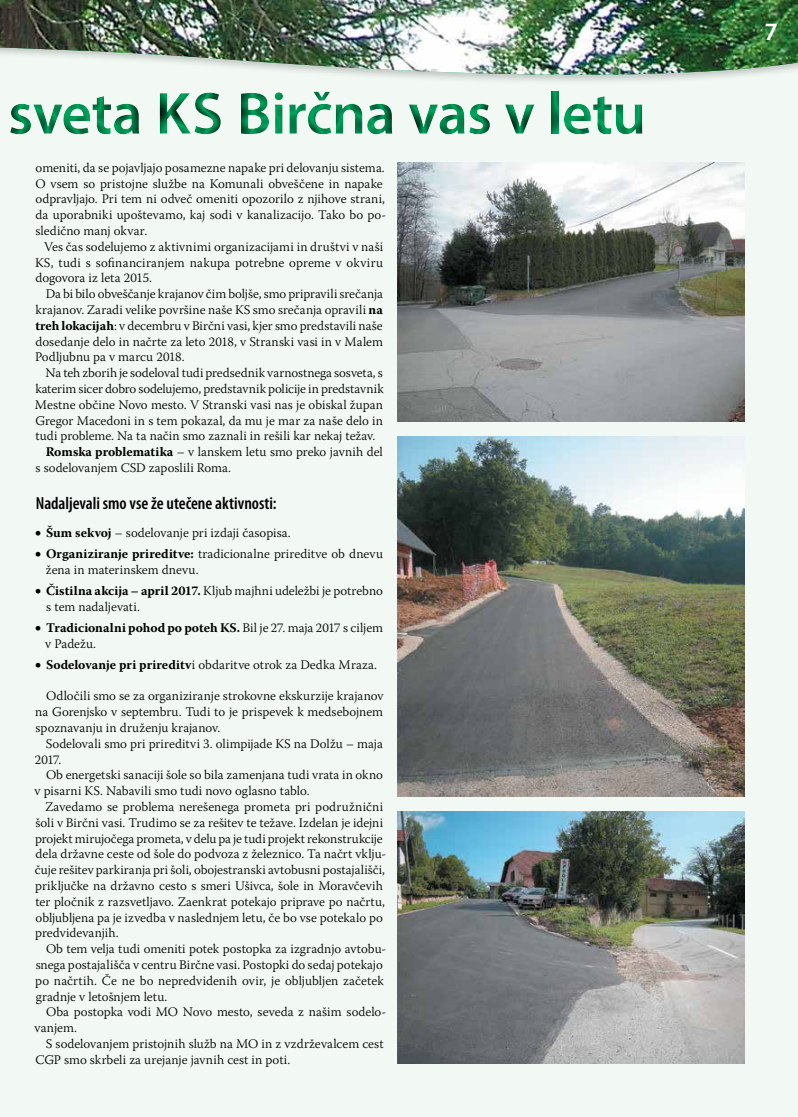
<style>
.page{position:relative;width:798px;height:1117px;background:#fff}
.page>*{position:absolute;margin:0;border:0;box-sizing:border-box;transform-origin:0 0}
.t1{font:600 60px "Myriad Pro";letter-spacing:-.015em;color:#00a65d}
.t2{font:600 25px "Myriad Pro";color:#fff}
.t3{font:600 condensed 17.5px "Myriad Pro";letter-spacing:-.005em;color:#000}
.t4{font:300 13.12px/15.8px "Warnock Pro";color:#000}
.s1{font-weight:700}
</style>
<div class="page">
<div style="left:1px;top:94px;width:796px;height:1022px;background:#f2f9f4"></div>
<svg style="left:0;top:143px;width:1px;height:973px"></svg>
<svg style="left:0;top:76px;width:797px;height:18px;fill:#f2f9f4"></svg>
<img style="left:0;top:0;width:797px;height:76px">
<svg style="left:0;top:82px;width:659px;height:61px;fill:#f2f9f4"></svg>
<img style="left:397px;top:162px;width:347px;height:259px">
<img style="left:397px;top:436px;width:347px;height:360px">
<img style="left:397px;top:811px;width:347px;height:252px">
<h1 class="t1" style="left:8px;top:75px;width:639px">sveta KS Birčna vas v letu</h1>
<p class="t4" style="left:35px;top:159px;width:352px">omeniti, da se pojavljajo posamezne napake pri delovanju sistema.<br>O vsem so pristojne službe na Komunali obveščene in napake odpravljajo. Pri tem ni odveč omeniti opozorilo z njihove strani, da uporabniki upoštevamo, kaj sodi v kanalizacijo. Tako bo po&shy;sledično manj okvar.</p>
<p class="t4" style="left:35px;top:238px;width:349px;text-align:justify;text-indent:9px">Ves čas sodelujemo z aktivnimi organizacijami in društvi v naši KS, tudi s sofinanciranjem nakupa potrebne opreme v okviru dogovora iz leta 2015.</p>
<p class="t4" style="left:35px;top:285px;width:349px;text-align:justify;text-indent:11px">Da bi bilo obveščanje krajanov čim boljše, smo pripravili srečanja krajanov. Zaradi velike površine naše KS smo srečanja opravili <span class="s1">na treh lokacijah</span>: v decembru v Birčni vasi, kjer smo predstavili naše dosedanje delo in načrte za leto 2018, v Stranski vasi in v Malem Podljubnu pa v marcu 2018.</p>
<p class="t4" style="left:46px;top:364px;width:338px">Na teh zborih je sodeloval tudi predsednik varnostnega sosveta, s</p>
<p class="t4" style="left:35px;top:380px;width:350px">katerim sicer dobro sodelujemo, predstavnik policije in predstavnik</p>
<p class="t4" style="left:35px;top:396px;width:349px">Mestne občine Novo mesto. V Stranski vasi nas je obiskal župan</p>
<p class="t4" style="left:35px;top:412px;width:349px">Gregor Macedoni in s tem pokazal, da mu je mar za naše delo in</p>
<p class="t4" style="left:35px;top:428px;width:341px">tudi probleme. Na ta način smo zaznali in rešili kar nekaj težav.</p>
<p class="t4" style="left:46px;top:443px;width:338px"><span class="s1">Romska problematika</span> – v lanskem letu smo preko javnih del</p>
<p class="t4" style="left:36px;top:459px;width:197px">s sodelovanjem CSD zaposlili Roma.</p>
<h3 class="t3" style="left:36px;top:492px;width:242px">Nadaljevali smo vse že utečene aktivnosti:</h3>
<p class="t4" style="left:35px;top:524px;width:257px">• <span class="s1">Šum sekvoj</span> – sodelovanje pri izdaji časopisa.</p>
<p class="t4" style="left:46px;top:545px;width:338px;text-indent:-11px">• <span class="s1">Organiziranje prireditve:</span> tradicionalne prireditve ob dnevu žena in materinskem dnevu.</p>
<p class="t4" style="left:46px;top:582px;width:338px;text-indent:-11px">• <span class="s1">Čistilna akcija – april 2017.</span> Kljub majhni udeležbi je potrebno s tem nadaljevati.</p>
<p class="t4" style="left:45px;top:619px;width:339px;text-indent:-10px">• <span class="s1">Tradicionalni pohod po poteh KS.</span> Bil je 27. maja 2017 s ciljem v Padežu.</p>
<p class="t4" style="left:35px;top:656px;width:343px">• <span class="s1">Sodelovanje pri prireditv</span>i obdaritve otrok za Dedka Mraza.</p>
<p class="t4" style="left:35px;top:688px;width:349px;text-align:justify;text-indent:11px">Odločili smo se za organiziranje strokovne ekskurzije krajanov na Gorenjsko v septembru. Tudi to je prispevek k medsebojnem spoznavanju in druženju krajanov.</p>
<p class="t4" style="left:35px;top:735px;width:349px;text-indent:11px">Sodelovali smo pri prireditvi 3. olimpijade KS na Dolžu – maja<br>2017.</p>
<p class="t4" style="left:35px;top:766px;width:349px;text-indent:11px">Ob energetski sanaciji šole so bila zamenjana tudi vrata in okno v pisarni KS. Nabavili smo tudi novo oglasno tablo.</p>
<p class="t4" style="left:35px;top:798px;width:353px;text-indent:10px">Zavedamo se problema nerešenega prometa pri podružnični šoli v Birčni vasi. Trudimo se za rešitev te težave. Izdelan je idejni projekt mirujočega prometa, v delu pa je tudi projekt rekonstrukcije dela državne ceste od šole do podvoza z železnico. Ta načrt vklju&shy;čuje rešitev parkiranja pri šoli, obojestranski avtobusni postajališči, priključke na državno cesto s smeri Ušivca, šole in Moravčevih ter pločnik z razsvetljavo. Zaenkrat potekajo priprave po načrtu, obljubljena pa je izvedba v naslednjem letu, če bo vse potekalo po predvidevanjih.</p>
<p class="t4" style="left:35px;top:940px;width:352px;text-indent:11px">Ob tem velja tudi omeniti potek postopka za izgradnjo avtobu&shy;snega postajališča v centru Birčne vasi. Postopki do sedaj potekajo po načrtih. Če ne bo nepredvidenih ovir, je obljubljen začetek gradnje v letošnjem letu.</p>
<p class="t4" style="left:35px;top:1003px;width:353px;text-indent:11px">Oba postopka vodi MO Novo mesto, seveda z našim sodelo&shy;vanjem.</p>
<p class="t4" style="left:35px;top:1035px;width:349px;text-indent:10px">S sodelovanjem pristojnih služb na MO in z vzdrževalcem cest<br>CGP smo skrbeli za urejanje javnih cest in poti.</p>
<h2 class="t2" style="left:764px;top:16px;width:15px">7</h2>
</div>
